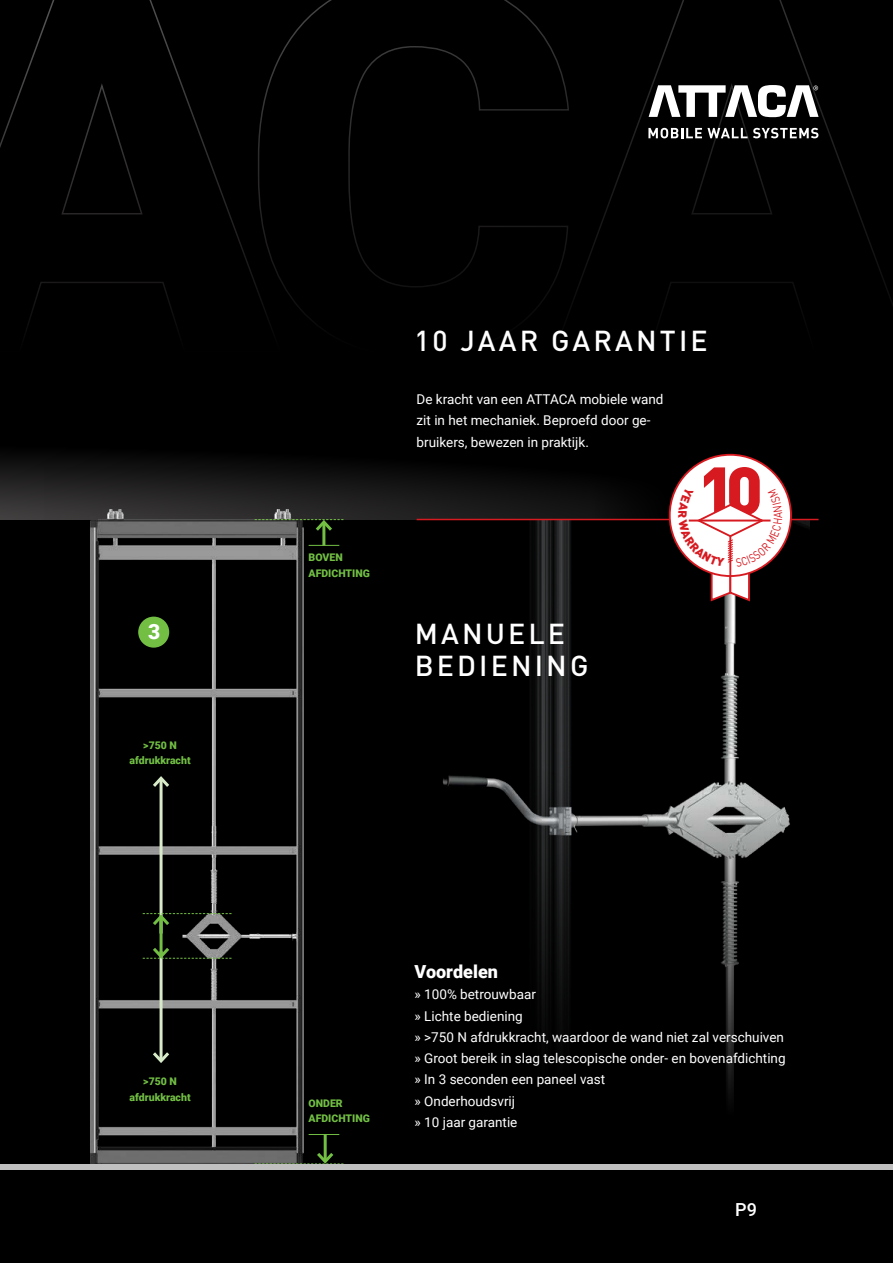
<style>
.page{position:relative;width:893px;height:1263px;background:#000}
.page>*{position:absolute;margin:0;border:0;box-sizing:border-box;transform-origin:0 0}
.t1{font:500 28.5px/32px "DINOT";letter-spacing:.11em;color:#fff}
.t2{font:900 21px "Roboto";color:#fff}
.t3{font:900 18px "Roboto";color:#fff}
.t4{font:500 18px "Roboto";color:#fff}
.t5{font:13.5px/21.3px "Roboto";color:#fff}
.t6{font:11.7px "DINOT";color:#d71920;scale:.83 1}
.t7{font:900 10.5px/15.3px "Roboto";color:#72bf44}
</style>
<div class="page">
<svg style="left:0;top:0;width:893px;height:331px"></svg>
<svg style="left:648px;top:128px;width:170px;height:10px"></svg>
<svg style="left:649px;top:85px;width:170px;height:32px"></svg>
<svg style="left:0;top:456px;width:677px;height:63px"></svg>
<img style="left:416px;top:520px;width:394px;height:579px">
<img style="left:44px;top:468px;width:286px;height:702px">
<hr style="left:322px;top:522px;width:3px;height:24px;background:#72bf44">
<hr style="left:324px;top:1134px;width:3px;height:27px;background:#72bf44">
<hr style="left:160px;top:951px;width:3px;height:110px;background:#d8ebc9">
<svg style="left:150px;top:1049px;width:22px;height:16px"></svg>
<hr style="left:160px;top:778px;width:3px;height:155px;background:#d8ebc9">
<svg style="left:150px;top:774px;width:22px;height:16px"></svg>
<hr style="left:309px;top:545px;width:30px;height:1px;background:#72bf44">
<hr style="left:309px;top:1134px;width:30px;height:1px;background:#72bf44">
<svg style="left:255px;top:518px;width:88px;height:16px"></svg>
<svg style="left:255px;top:1149px;width:88px;height:15px"></svg>
<hr style="left:417px;top:519px;width:402px;height:1px;background:#d71920">
<div style="left:0;top:1164px;width:893px;height:5px;background:#c1c0c0"></div>
<div style="left:138px;top:617px;width:31px;height:31px;background:#72bf44;border-radius:50%"></div>
<hr style="left:160px;top:916px;width:3px;height:40px;background:#72bf44">
<svg style="left:143px;top:912px;width:89px;height:16px"></svg>
<svg style="left:143px;top:944px;width:89px;height:17px"></svg>
<svg style="left:670px;top:455px;width:121px;height:121px"></svg>
<svg style="left:678px;top:467px;width:104px;height:135px"></svg>
<h2 class="t2" style="left:148px;top:616px;width:14px">3</h2>
<p class="t7" style="left:130px;top:737px;width:63px;text-align:center">&gt;750 N afdrukkracht</p>
<p class="t7" style="left:130px;top:1073px;width:63px;text-align:center">&gt;750 N afdrukkracht</p>
<p class="t7" style="left:309px;top:550px;width:63px">BOVEN<br>AFDICHTING</p>
<h1 class="t1" style="left:415px;top:323px;width:295px">10 JAAR GARANTIE</h1>
<p class="t5" style="left:417px;top:388px;width:248px">De kracht van een ATTACA mobiele wand zit in het mechaniek. Beproefd door ge&shy;bruikers, bewezen in praktijk.</p>
<h1 class="t1" style="left:415px;top:616px;width:175px">MANUELE<br>BEDIENING</h1>
<p class="t6" style="left:770px;top:518px;width:9px;rotate:-90deg">A</p>
<p class="t7" style="left:309px;top:1095px;width:63px">ONDER<br>AFDICHTING</p>
<h3 class="t3" style="left:415px;top:959px;width:85px">Voordelen</h3>
<p class="t5" style="left:415px;top:983px;width:373px">» 100% betrouwbaar<br>» Lichte bediening<br>» &gt;750 N afdrukkracht, waardoor de wand niet zal verschuiven » Groot bereik in slag telescopische onder- en bovenafdichting » In 3 seconden een paneel vast<br>» Onderhoudsvrij<br>» 10 jaar garantie</p>
<h3 class="t4" style="left:735px;top:1197px;width:23px">P9</h3>
</div>
